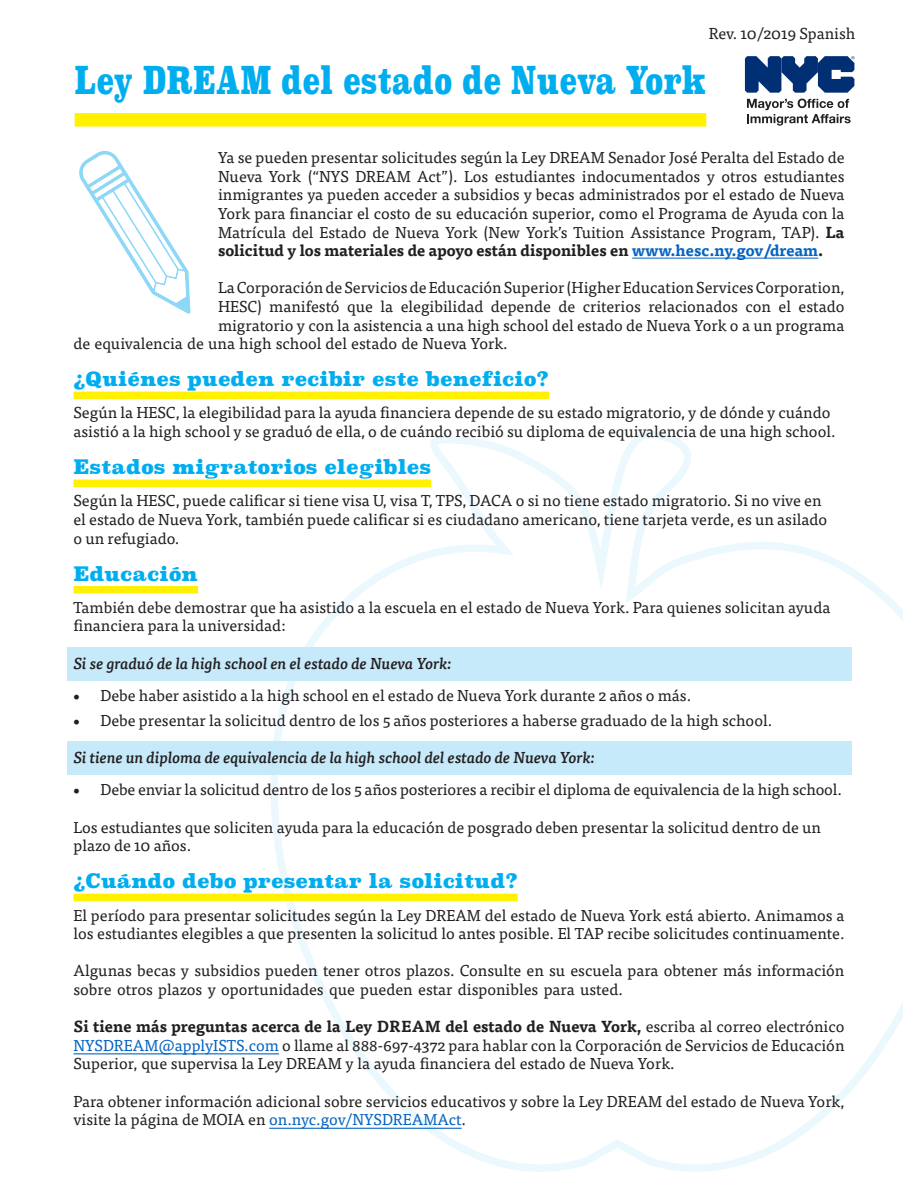
<style>
.page{position:relative;width:918px;height:1188px;background:#fff}
.page>*{position:absolute;margin:0;border:0;box-sizing:border-box;transform-origin:0 0}
.t1{font:900 37.5px "Superclarendon";color:#00aeef;scale:.74 1}
.section_heading_UL{font:900 19.5px "Superclarendon";color:#00aeef}
.List_Paragraph{font:15.75px/18.6px "Tisa Pro";color:#231f20}
.t2{font:italic 500 15.75px "Tisa Pro";color:#231f20}
.s1{font-weight:700}
.s2{font-weight:700;color:#0563c1}
.s3{color:#0563c1}
</style>
<div class="page">
<svg style="left:269px;top:430px;width:634px;height:742px"></svg>
<hr style="left:632px;top:258px;width:186px;height:1px;background:#0563c1">
<div style="left:73px;top:392px;width:476px;height:7px;background:#fff101"></div>
<div style="left:73px;top:480px;width:358px;height:7px;background:#fff101"></div>
<div style="left:73px;top:586px;width:125px;height:8px;background:#fff101"></div>
<div style="left:67px;top:647px;width:784px;height:33px;background:#c6eafa"></div>
<div style="left:67px;top:742px;width:784px;height:33px;background:#c6eafa"></div>
<div style="left:73px;top:894px;width:445px;height:7px;background:#fff101"></div>
<hr style="left:73px;top:1053px;width:206px;height:1px;background:#0563c1">
<hr style="left:269px;top:1128px;width:193px;height:1px;background:#0563c1">
<svg style="left:79px;top:151px;width:112px;height:163px"></svg>
<svg style="left:747px;top:99px;width:104px;height:27px"></svg>
<svg style="left:745px;top:56px;width:109px;height:37px"></svg>
<div style="left:75px;top:113px;width:631px;height:14px;background:#fff101"></div>
<p class="List_Paragraph" style="left:709px;top:24px;width:148px">Rev. 10/2019 Spanish</p>
<p class="t1" style="left:75px;top:55px;width:855px">Ley DREAM del estado de Nueva York</p>
<p class="List_Paragraph" style="left:218px;top:147px;width:628px;text-align:justify">Ya se pueden presentar solicitudes según la Ley DREAM Senador José Peralta del Estado de Nueva York (“NYS DREAM Act”). Los estudiantes indocumentados y otros estudiantes inmigrantes ya pueden acceder a subsidios y becas administrados por el estado de Nueva York para financiar el costo de su educación superior, como el Programa de Ayuda con la Matrícula del Estado de Nueva York (New York’s Tuition Assistance Program, TAP). <span class="s1">La solicitud y los materiales de apoyo están disponibles en</span> <span class="s2">www.hesc.ny.gov/dream</span><span class="s1">.</span></p>
<p class="List_Paragraph" style="left:218px;top:278px;width:628px">La Corporación de Servicios de Educación Superior (Higher Education Services Corporation,</p>
<p class="List_Paragraph" style="left:218px;top:296px;width:628px">HESC) manifestó que la elegibilidad depende de criterios relacionados con el estado</p>
<p class="List_Paragraph" style="left:218px;top:315px;width:628px">migratorio y con la asistencia a una high school del estado de Nueva York o a un programa</p>
<p class="List_Paragraph" style="left:73px;top:333px;width:436px">de equivalencia de una high school del estado de Nueva York.</p>
<p class="section_heading_UL" style="left:73px;top:366px;width:477px">¿Quiénes pueden recibir este beneficio?</p>
<p class="List_Paragraph" style="left:73px;top:403px;width:764px">Según la HESC, la elegibilidad para la ayuda financiera depende de su estado migratorio, y de dónde y cuándo asistió a la high school y se graduó de ella, o de cuándo recibió su diploma de equivalencia de una high school.</p>
<p class="section_heading_UL" style="left:73px;top:454px;width:359px">Estados migratorios elegibles</p>
<p class="List_Paragraph" style="left:73px;top:491px;width:755px">Según la HESC, puede calificar si tiene visa U, visa T, TPS, DACA o si no tiene estado migratorio. Si no vive en el estado de Nueva York, también puede calificar si es ciudadano americano, tiene tarjeta verde, es un asilado o un refugiado.</p>
<p class="section_heading_UL" style="left:73px;top:560px;width:126px">Educación</p>
<p class="List_Paragraph" style="left:73px;top:597px;width:758px">También debe demostrar que ha asistido a la escuela en el estado de Nueva York. Para quienes solicitan ayuda financiera para la universidad:</p>
<p class="t2" style="left:73px;top:654px;width:379px">Si se graduó de la high school en el estado de Nueva York:</p>
<p class="List_Paragraph" style="left:73px;top:685px;width:619px">• Debe haber asistido a la high school en el estado de Nueva York durante 2 años o más.</p>
<p class="List_Paragraph" style="left:73px;top:710px;width:700px">• Debe presentar la solicitud dentro de los 5 años posteriores a haberse graduado de la high school.</p>
<p class="t2" style="left:73px;top:748px;width:523px">Si tiene un diploma de equivalencia de la high school del estado de Nueva York:</p>
<p class="List_Paragraph" style="left:73px;top:780px;width:770px">• Debe enviar la solicitud dentro de los 5 años posteriores a recibir el diploma de equivalencia de la high school.</p>
<p class="List_Paragraph" style="left:73px;top:817px;width:749px">Los estudiantes que soliciten ayuda para la educación de posgrado deben presentar la solicitud dentro de un plazo de 10 años.</p>
<p class="section_heading_UL" style="left:73px;top:868px;width:446px">¿Cuándo debo presentar la solicitud?</p>
<p class="List_Paragraph" style="left:73px;top:905px;width:773px">El período para presentar solicitudes según la Ley DREAM del estado de Nueva York está abierto. Animamos a los estudiantes elegibles a que presenten la solicitud lo antes posible. El TAP recibe solicitudes continuamente.</p>
<p class="List_Paragraph" style="left:73px;top:961px;width:772px">Algunas becas y subsidios pueden tener otros plazos. Consulte en su escuela para obtener más información sobre otros plazos y oportunidades que pueden estar disponibles para usted.</p>
<p class="List_Paragraph" style="left:73px;top:1016px;width:773px;text-align:justify"><span class="s1">Si tiene más preguntas acerca de la Ley DREAM del estado de Nueva York,</span> escriba al correo electrónico <span class="s3">NYSDREAM@applyISTS.com</span> o llame al 888-697-4372 para hablar con la Corporación de Servicios de Educación Superior, que supervisa la Ley DREAM y la ayuda financiera del estado de Nueva York.</p>
<p class="List_Paragraph" style="left:73px;top:1091px;width:772px">Para obtener información adicional sobre servicios educativos y sobre la Ley DREAM del estado de Nueva York, visite la página de MOIA en <span class="s3">on.nyc.gov/NYSDREAMAct</span>.</p>
</div>
